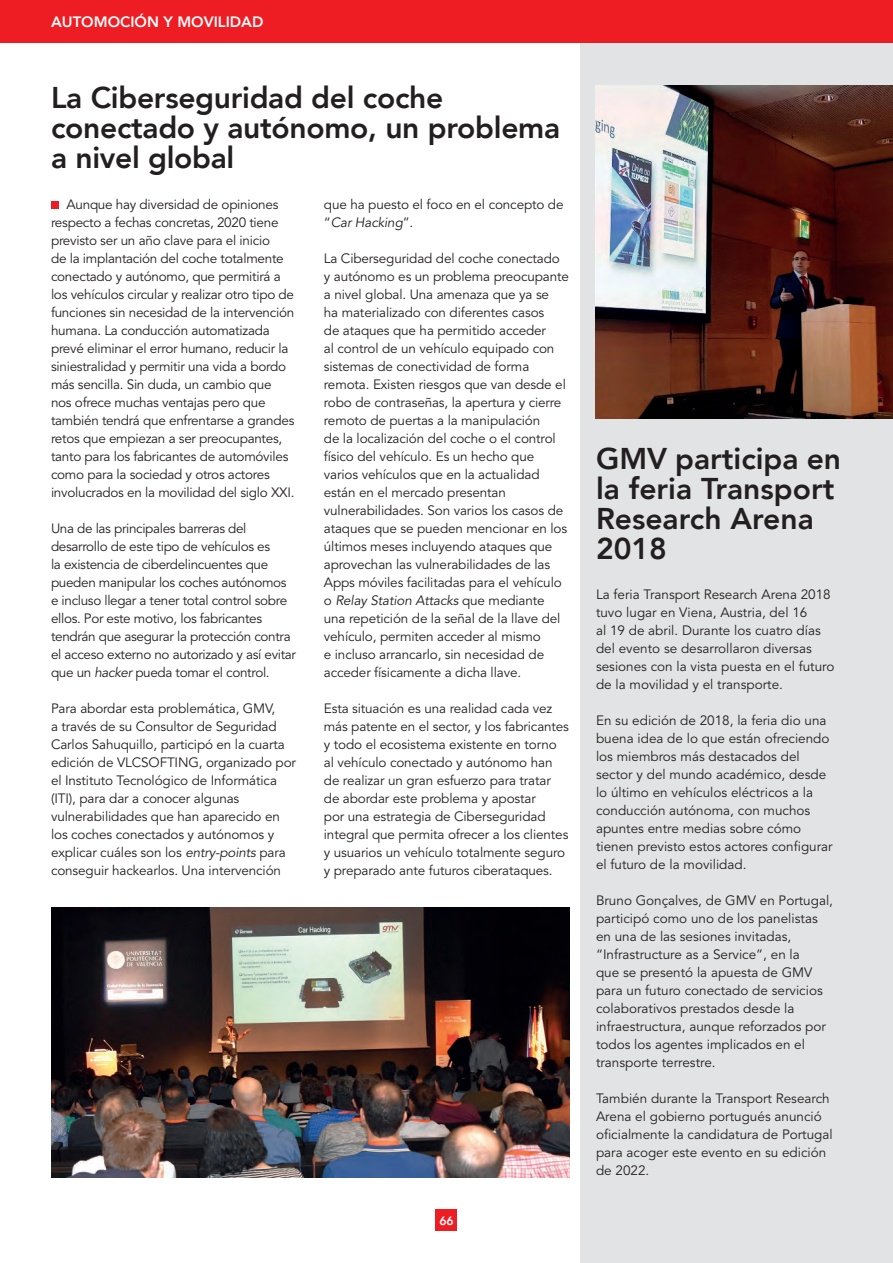
<style>
.page{position:relative;width:893px;height:1263px;background:#fff}
.page>*{position:absolute;margin:0;border:0;box-sizing:border-box;transform-origin:0 0}
.t1{font:800 30px/30px "Avenir LT";letter-spacing:-.01em;color:#231f20}
.t2{font:800 15px "Avenir LT";color:#fff}
.t3{font:13.5px/18px "Avenir LT Pro";letter-spacing:-.01em;color:#231f20}
.t4{font:800 12px "Avenir LT";color:#fff}
.s1{font-style:italic}
</style>
<div class="page">
<div style="left:436px;top:1210px;width:21px;height:21px;background:#ee1d23"></div>
<div style="left:580px;top:43px;width:313px;height:1220px;background:#e2e3e5"></div>
<div style="left:0;top:0;width:893px;height:43px;background:#ee1d23"></div>
<img style="left:596px;top:86px;width:297px;height:333px">
<div style="left:51px;top:202px;width:7px;height:7px;background:#ee1d23"></div>
<img style="left:51px;top:908px;width:518px;height:270px">
<p class="t2" style="left:51px;top:13px;width:214px">AUTOMOCIÓN Y MOVILIDAD</p>
<h1 class="t1" style="left:51px;top:82px;width:511px">La Ciberseguridad del coche conectado y autónomo, un problema a nivel global</h1>
<p class="t3" style="left:51px;top:196px;width:245px;text-indent:16px">Aunque hay diversidad de opiniones respecto a fechas concretas, 2020 tiene previsto ser un año clave para el inicio<br>de la implantación del coche totalmente conectado y autónomo, que permitirá a los vehículos circular y realizar otro tipo de funciones sin necesidad de la intervención humana. La conducción automatizada prevé eliminar el error humano, reducir la siniestralidad y permitir una vida a bordo más sencilla. Sin duda, un cambio que nos ofrece muchas ventajas pero que también tendrá que enfrentarse a grandes retos que empiezan a ser preocupantes, tanto para los fabricantes de automóviles como para la sociedad y otros actores involucrados en la movilidad del siglo XXI.</p>
<p class="t3" style="left:51px;top:520px;width:246px">Una de las principales barreras del desarrollo de este tipo de vehículos es<br>la existencia de ciberdelincuentes que pueden manipular los coches autónomos e incluso llegar a tener total control sobre ellos. Por este motivo, los fabricantes tendrán que asegurar la protección contra el acceso externo no autorizado y así evitar que un <span class="s1">hacker</span> pueda tomar el control.</p>
<p class="t3" style="left:51px;top:699px;width:247px">Para abordar esta problemática, GMV,<br>a través de su Consultor de Seguridad Carlos Sahuquillo, participó en la cuarta edición de VLCSOFTING, organizado por el Instituto Tecnológico de Informática (ITI), para dar a conocer algunas vulnerabilidades que han aparecido en los coches conectados y autónomos y explicar cuáles son los <span class="s1">entry-points</span> para conseguir hackearlos. Una intervención</p>
<p class="t3" style="left:324px;top:195px;width:241px">que ha puesto el foco en el concepto de “<span class="s1">Car Hacking</span>”.</p>
<p class="t3" style="left:324px;top:249px;width:247px">La Ciberseguridad del coche conectado y autónomo es un problema preocupante a nivel global. Una amenaza que ya se<br>ha materializado con diferentes casos<br>de ataques que ha permitido acceder<br>al control de un vehículo equipado con sistemas de conectividad de forma remota. Existen riesgos que van desde el robo de contraseñas, la apertura y cierre remoto de puertas a la manipulación<br>de la localización del coche o el control físico del vehículo. Es un hecho que varios vehículos que en la actualidad están en el mercado presentan vulnerabilidades. Son varios los casos de ataques que se pueden mencionar en los últimos meses incluyendo ataques que aprovechan las vulnerabilidades de las Apps móviles facilitadas para el vehículo o <span class="s1">Relay Station Attacks</span> que mediante una repetición de la señal de la llave del vehículo, permiten acceder al mismo<br>e incluso arrancarlo, sin necesidad de acceder físicamente a dicha llave.</p>
<p class="t3" style="left:324px;top:699px;width:247px">Esta situación es una realidad cada vez más patente en el sector, y los fabricantes y todo el ecosistema existente en torno al vehículo conectado y autónomo han de realizar un gran esfuerzo para tratar de abordar este problema y apostar<br>por una estrategia de Ciberseguridad integral que permita ofrecer a los clientes y usuarios un vehículo totalmente seguro y preparado ante futuros ciberataques.</p>
<p class="t4" style="left:439px;top:1214px;width:16px">66</p>
<h1 class="t1" style="left:596px;top:443px;width:247px">GMV participa en la feria Transport<br>Research Arena<br>2018</h1>
<p class="t3" style="left:596px;top:585px;width:240px">La feria Transport Research Arena 2018 tuvo lugar en Viena, Austria, del 16<br>al 19 de abril. Durante los cuatro días del evento se desarrollaron diversas sesiones con la vista puesta en el futuro de la movilidad y el transporte.</p>
<p class="t3" style="left:596px;top:711px;width:238px">En su edición de 2018, la feria dio una buena idea de lo que están ofreciendo los miembros más destacados del sector y del mundo académico, desde lo último en vehículos eléctricos a la conducción autónoma, con muchos apuntes entre medias sobre cómo tienen previsto estos actores configurar el futuro de la movilidad.</p>
<p class="t3" style="left:596px;top:891px;width:239px">Bruno Gonçalves, de GMV en Portugal, participó como uno de los panelistas en una de las sesiones invitadas, “Infrastructure as a Service”, en la<br>que se presentó la apuesta de GMV para un futuro conectado de servicios colaborativos prestados desde la infraestructura, aunque reforzados por todos los agentes implicados en el transporte terrestre.</p>
<p class="t3" style="left:596px;top:1089px;width:238px">También durante la Transport Research<br>Arena el gobierno portugués anunció oficialmente la candidatura de Portugal para acoger este evento en su edición de 2022.</p>
</div>
